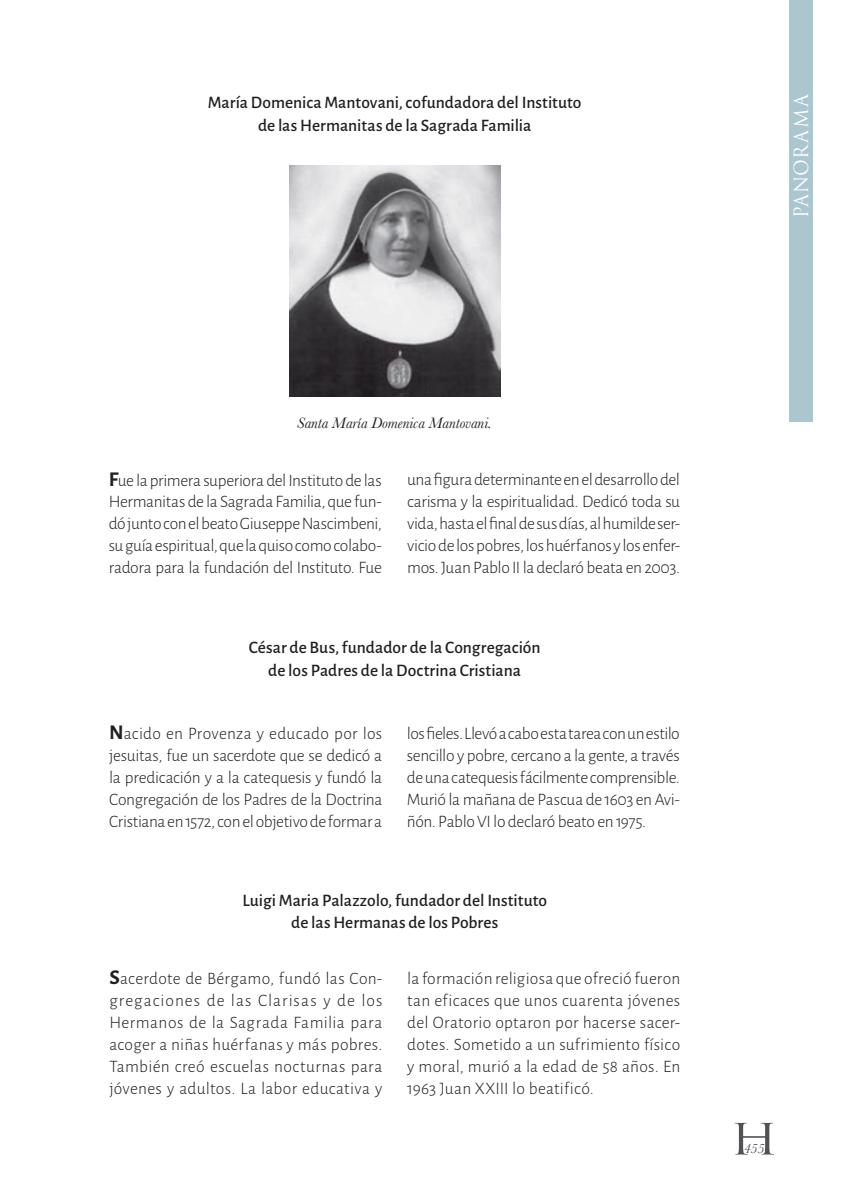
<style>
.page{position:relative;width:844px;height:1191px;background:#fff}
.page>*{position:absolute;margin:0;border:0;box-sizing:border-box;transform-origin:0 0}
.t1{font:42px "Trajan Pro";color:#515255;scale:1.2 1}
.t2{font:19.25px "Trajan Pro";letter-spacing:-.005em;color:#fff;scale:.95 1}
.Texto_general_Pano{font:300 17.5px/21.9px "Alegreya Sans";letter-spacing:-.015em;color:#231f20;text-align:justify}
.Subtítulo_Panorama{font:500 17.5px "Alegreya Sans";color:#231f20}
.Lectura_de_foto_Ba{font:italic 15.75px "Baskerville";color:#231f20}
.t3{font:italic 14px "Baskerville";color:#515255}
.s1{font-weight:700;font-size:21px}
</style>
<div class="page">
<img style="left:289px;top:165px;width:211px;height:231px">
<div style="left:789px;top:0;width:23px;height:422px;background:#abc6cf"></div>
<p class="Subtítulo_Panorama" style="left:208px;top:90px;width:375px">María Domenica Mantovani, cofundadora del Instituto</p>
<p class="Subtítulo_Panorama" style="left:258px;top:113px;width:275px">de las Hermanitas de la Sagrada Familia</p>
<p class="t2" style="left:788px;top:218px;width:133px;rotate:-90deg">PANORAMA</p>
<p class="Lectura_de_foto_Ba" style="left:297px;top:412px;width:196px">Santa María Domenica Mantovani.</p>
<p class="Texto_general_Pano" style="left:109px;top:468px;width:274px"><span class="s1">F</span>ue la primera superiora del Instituto de las Hermanitas de la Sagrada Familia, que fun&shy;dó junto con el beato Giuseppe Nascimbeni, su guía espiritual, que la quiso como colabo&shy;radora para la fundación del Instituto. Fue</p>
<p class="Texto_general_Pano" style="left:407px;top:468px;width:274px">una figura determinante en el desarrollo del carisma y la espiritualidad. Dedicó toda su vida, hasta el final de sus días, al humilde ser&shy;vicio de los pobres, los huérfanos y los enfer&shy;mos. Juan Pablo II la declaró beata en 2003.</p>
<p class="Subtítulo_Panorama" style="left:249px;top:635px;width:293px">César de Bus, fundador de la Congregación</p>
<p class="Subtítulo_Panorama" style="left:268px;top:658px;width:254px">de los Padres de la Doctrina Cristiana</p>
<p class="Texto_general_Pano" style="left:109px;top:722px;width:274px"><span class="s1">N</span>acido en Provenza y educado por los jesuitas, fue un sacerdote que se dedicó a la predicación y a la catequesis y fundó la Congregación de los Padres de la Doctrina Cristiana en 1572, con el objetivo de formar a</p>
<p class="Texto_general_Pano" style="left:407px;top:722px;width:274px">los fieles. Llevó a cabo esta tarea con un estilo sencillo y pobre, cercano a la gente, a través de una catequesis fácilmente comprensible.<br>Murió la mañana de Pascua de 1603 en Avi&shy;ñón. Pablo VI lo declaró beato en 1975.</p>
<p class="Subtítulo_Panorama" style="left:242px;top:887px;width:306px">Luigi Maria Palazzolo, fundador del Instituto</p>
<p class="Subtítulo_Panorama" style="left:291px;top:910px;width:209px">de las Hermanas de los Pobres</p>
<p class="Texto_general_Pano" style="left:109px;top:967px;width:274px"><span class="s1">S</span>acerdote de Bérgamo, fundó las Con&shy;gregaciones de las Clarisas y de los Hermanos de la Sagrada Familia para acoger a niñas huérfanas y más pobres.<br>También creó escuelas nocturnas para jóvenes y adultos. La labor educativa y</p>
<p class="Texto_general_Pano" style="left:407px;top:967px;width:274px">la formación religiosa que ofreció fueron tan eficaces que unos cuarenta jóvenes del Oratorio optaron por hacerse sacer&shy;dotes. Sometido a un sufrimiento físico y moral, murió a la edad de 58 años. En 1963 Juan XXIII lo beatificó.</p>
<h1 class="t1" style="left:729px;top:1112px;width:42px">H</h1>
<p class="t3" style="left:743px;top:1138px;width:22px">455</p>
</div>
